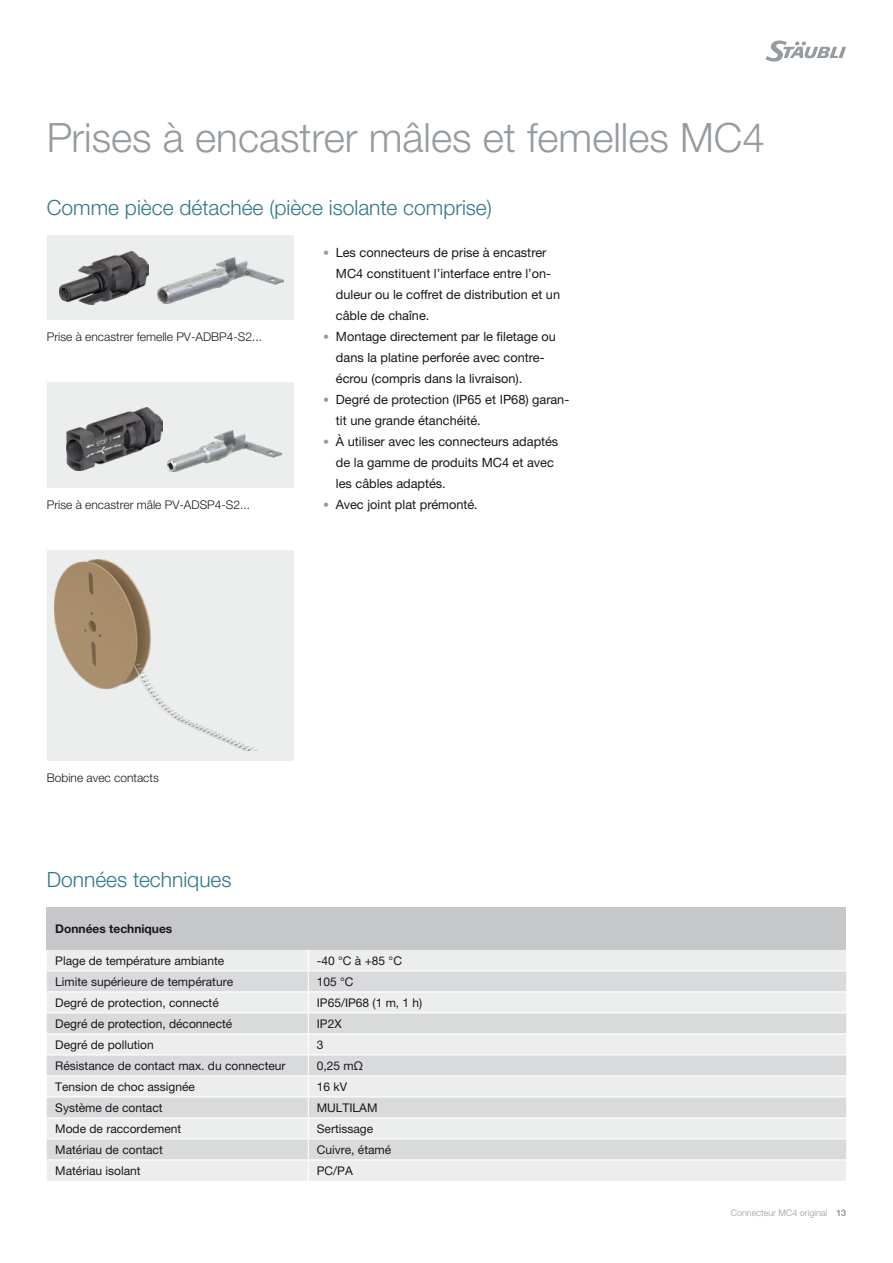
<style>
.page{position:relative;width:893px;height:1263px;background:#fff}
.page>*{position:absolute;margin:0;border:0;box-sizing:border-box;transform-origin:0 0}
.Headline_Inside_FR{font:300 40.5px "Helvetica Neue LTW1 G";color:#969b9f}
.Subheadline_Inside_F{font:300 21px "Helvetica Neue LTW1 G";color:#30768a}
.t1{font:12.75px/21px "Helvetica Neue LTW1 G";color:#1a171c}
.Table_Body_neutral{font:12px "Helvetica Neue LTW1 G";color:#1a171c}
.Caption_Inside_neutr{font:300 12px "Helvetica Neue LTW1 G";color:#1a171c}
.Table_Header_neutral{font:700 12px "Helvetica Neue LTW1 G";color:#1a171c}
.t2{font:300 9px "Helvetica Neue LTW1 G";color:#969b9f}
.s1{font-weight:300;font-size:12px;color:#969b9f}
.s2{font-weight:700}
</style>
<div class="page">
<svg style="left:765px;top:40px;width:81px;height:22px"></svg>
<div style="left:47px;top:551px;width:246px;height:210px;background:#eceded"></div>
<img style="left:55px;top:559px;width:202px;height:191px">
<div style="left:47px;top:383px;width:246px;height:105px;background:#eceded"></div>
<img style="left:167px;top:430px;width:115px;height:42px">
<div style="left:47px;top:236px;width:246px;height:84px;background:#eceded"></div>
<img style="left:60px;top:252px;width:89px;height:53px">
<img style="left:158px;top:257px;width:126px;height:47px">
<img style="left:66px;top:407px;width:96px;height:63px">
<div style="left:47px;top:908px;width:799px;height:42px;background:#c6c7c8"></div>
<div style="left:47px;top:950px;width:799px;height:231px;background:#eceded"></div>
<svg style="left:47px;top:971px;width:799px;height:188px;background:#e2e3e3"></svg>
<hr style="left:47px;top:970px;width:261px;height:1px;background:#fff">
<hr style="left:308px;top:970px;width:538px;height:1px;background:#fff">
<hr style="left:47px;top:991px;width:261px;height:1px;background:#fff">
<hr style="left:308px;top:991px;width:538px;height:1px;background:#fff">
<hr style="left:47px;top:1012px;width:261px;height:1px;background:#fff">
<hr style="left:308px;top:1012px;width:538px;height:1px;background:#fff">
<hr style="left:47px;top:1033px;width:261px;height:1px;background:#fff">
<hr style="left:308px;top:1033px;width:538px;height:1px;background:#fff">
<hr style="left:47px;top:1054px;width:261px;height:1px;background:#fff">
<hr style="left:308px;top:1054px;width:538px;height:1px;background:#fff">
<hr style="left:47px;top:1075px;width:261px;height:1px;background:#fff">
<hr style="left:308px;top:1075px;width:538px;height:1px;background:#fff">
<hr style="left:47px;top:1096px;width:261px;height:1px;background:#fff">
<hr style="left:308px;top:1096px;width:538px;height:1px;background:#fff">
<hr style="left:47px;top:1117px;width:261px;height:1px;background:#fff">
<hr style="left:308px;top:1117px;width:538px;height:1px;background:#fff">
<hr style="left:47px;top:1138px;width:261px;height:1px;background:#fff">
<hr style="left:308px;top:1138px;width:538px;height:1px;background:#fff">
<hr style="left:47px;top:1159px;width:261px;height:1px;background:#fff">
<hr style="left:308px;top:1159px;width:538px;height:1px;background:#fff">
<svg style="left:308px;top:950px;width:1px;height:231px"></svg>
<p class="Headline_Inside_FR" style="left:47px;top:113px;width:720px">Prises à encastrer mâles et femelles MC4</p>
<p class="Subheadline_Inside_F" style="left:47px;top:194px;width:447px">Comme pièce détachée (pièce isolante comprise)</p>
<p class="Caption_Inside_neutr" style="left:47px;top:329px;width:217px">Prise à encastrer femelle PV-ADBP4-S2...</p>
<p class="Caption_Inside_neutr" style="left:47px;top:497px;width:205px">Prise à encastrer mâle PV-ADSP4-S2...</p>
<p class="t1" style="left:336px;top:242px;width:226px;text-indent:-13px"><span class="s1">•</span> Les connecteurs de prise à encastrer MC4 constituent l’interface entre l’on&shy;duleur ou le coffret de distribution et un câble de chaîne.</p>
<p class="t1" style="left:336px;top:326px;width:221px;text-indent:-13px"><span class="s1">•</span> Montage directement par le filetage ou dans la platine perforée avec contre&shy;écrou (compris dans la livraison).</p>
<p class="t1" style="left:336px;top:389px;width:235px;text-indent:-13px"><span class="s1">•</span> Degré de protection (IP65 et IP68) garan&shy;tit une grande étanchéité.</p>
<p class="t1" style="left:336px;top:431px;width:224px;text-indent:-13px"><span class="s1">•</span> À utiliser avec les connecteurs adaptés de la gamme de produits MC4 et avec les câbles adaptés.</p>
<p class="t1" style="left:323px;top:494px;width:156px"><span class="s1">•</span> Avec joint plat prémonté.</p>
<p class="Caption_Inside_neutr" style="left:47px;top:770px;width:114px">Bobine avec contacts</p>
<p class="Subheadline_Inside_F" style="left:47px;top:866px;width:186px">Données techniques</p>
<p class="Table_Header_neutral" style="left:55px;top:921px;width:119px">Données techniques</p>
<p class="Table_Body_neutral" style="left:55px;top:953px;width:170px">Plage de température ambiante</p>
<p class="Table_Body_neutral" style="left:317px;top:953px;width:87px">-40 °C à +85 °C</p>
<p class="Table_Body_neutral" style="left:55px;top:974px;width:179px">Limite supérieure de température</p>
<p class="Table_Body_neutral" style="left:317px;top:974px;width:38px">105 °C</p>
<p class="Table_Body_neutral" style="left:55px;top:995px;width:165px">Degré de protection, connecté</p>
<p class="Table_Body_neutral" style="left:317px;top:995px;width:107px">IP65/IP68 (1 m, 1 h)</p>
<p class="Table_Body_neutral" style="left:55px;top:1016px;width:179px">Degré de protection, déconnecté</p>
<p class="Table_Body_neutral" style="left:317px;top:1016px;width:26px">IP2X</p>
<p class="Table_Body_neutral" style="left:55px;top:1037px;width:100px">Degré de pollution</p>
<p class="Table_Body_neutral" style="left:317px;top:1037px;width:8px">3</p>
<p class="Table_Body_neutral" style="left:55px;top:1058px;width:232px">Résistance de contact max. du connecteur</p>
<p class="Table_Body_neutral" style="left:317px;top:1058px;width:48px">0,25 mΩ</p>
<p class="Table_Body_neutral" style="left:55px;top:1079px;width:141px">Tension de choc assignée</p>
<p class="Table_Body_neutral" style="left:317px;top:1079px;width:32px">16 kV</p>
<p class="Table_Body_neutral" style="left:55px;top:1100px;width:109px">Système de contact</p>
<p class="Table_Body_neutral" style="left:317px;top:1100px;width:62px">MULTILAM</p>
<p class="Table_Body_neutral" style="left:55px;top:1121px;width:128px">Mode de raccordement</p>
<p class="Table_Body_neutral" style="left:317px;top:1121px;width:58px">Sertissage</p>
<p class="Table_Body_neutral" style="left:55px;top:1142px;width:109px">Matériau de contact</p>
<p class="Table_Body_neutral" style="left:317px;top:1142px;width:76px">Cuivre, étamé</p>
<p class="Table_Body_neutral" style="left:55px;top:1163px;width:87px">Matériau isolant</p>
<p class="Table_Body_neutral" style="left:317px;top:1163px;width:37px">PC/PA</p>
<p class="t2" style="left:731px;top:1207px;width:117px">Connecteur MC4 original <span class="s2">13</span></p>
</div>
